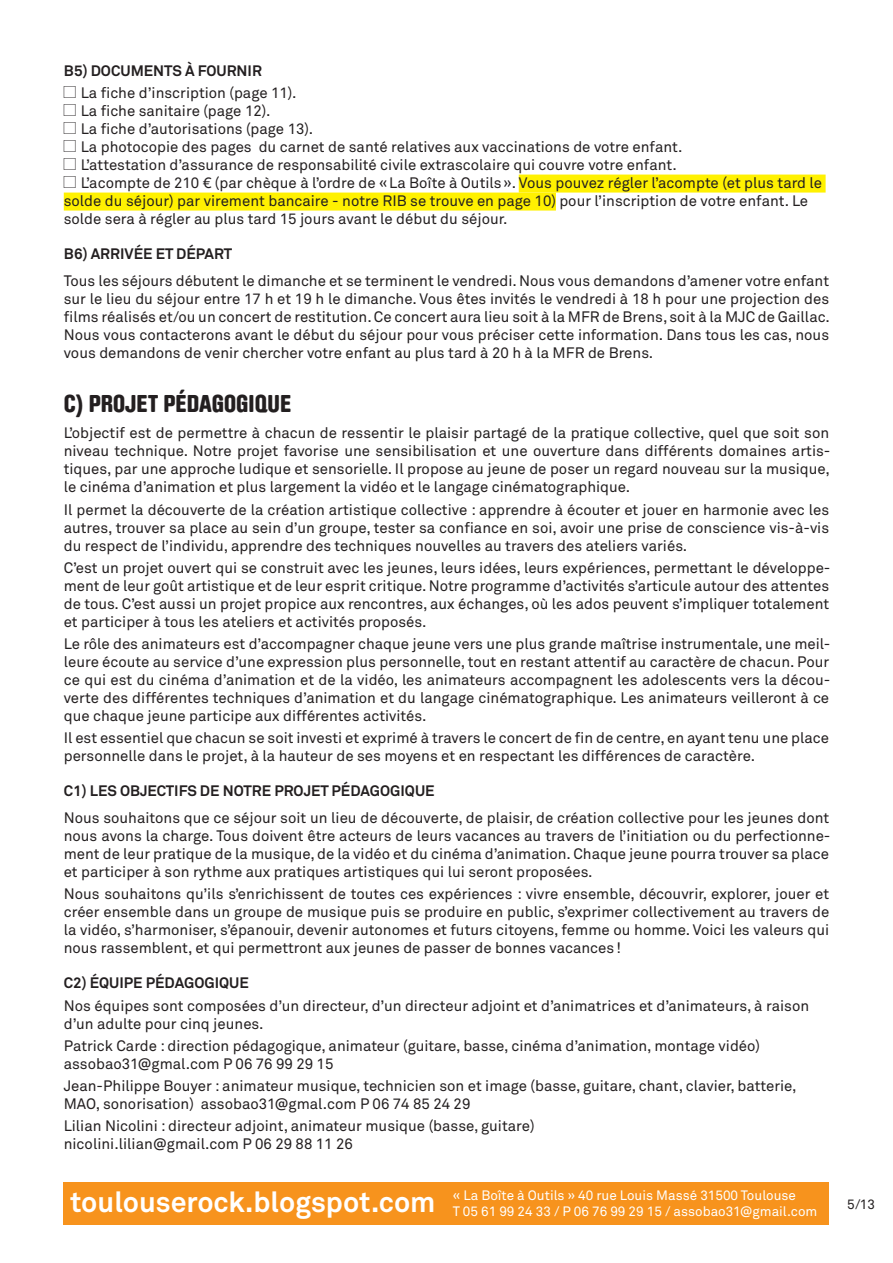
<style>
.page{position:relative;width:893px;height:1263px;background:#fff}
.page>*{position:absolute;margin:0;border:0;box-sizing:border-box;transform-origin:0 0}
._0_GROS_TITRE{font:900 24px "Brauer Neue";color:#231f20}
._0_BASE_PARAG{font:15px/18px "Akkurat";color:#231f20;text-align:justify}
._0_TIRETS{font:15px/18px "Akkurat";color:#231f20}
.Tiret___1mm{font:15px/18px "Akkurat";color:#231f20}
._0_SOUS_TITRE_1{font:700 15px "Akkurat";color:#231f20}
.t1{font:13.5px/16.2px "Akkurat";color:#fff}
.t2{font:13.5px "Akkurat";color:#231f20}
.s1{font-family:"Carta"}
.s2{font-weight:700;font-size:28.5px}
</style>
<div class="page">
<div style="left:64px;top:1182px;width:765px;height:43px;background:#f7931d"></div>
<div style="left:519px;top:175px;width:307px;height:18px;background:#fff101"></div>
<div style="left:64px;top:193px;width:492px;height:18px;background:#fff101"></div>
<p class="_0_SOUS_TITRE_1" style="left:64px;top:61px;width:200px">B5) DOCUMENTS À FOURNIR</p>
<p class="_0_TIRETS" style="left:64px;top:84px;width:234px"><span class="s1">l</span> La fiche d’inscription (page 11).</p>
<p class="_0_TIRETS" style="left:64px;top:102px;width:208px"><span class="s1">l</span> La fiche sanitaire (page 12).</p>
<p class="_0_TIRETS" style="left:64px;top:120px;width:251px"><span class="s1">l</span> La fiche d’autorisations (page 13).</p>
<p class="_0_TIRETS" style="left:64px;top:138px;width:620px"><span class="s1">l</span> La photocopie des pages du carnet de santé relatives aux vaccinations de votre enfant.</p>
<p class="_0_TIRETS" style="left:64px;top:156px;width:615px"><span class="s1">l</span> L’attestation d’assurance de responsabilité civile extrascolaire qui couvre votre enfant.</p>
<p class="_0_TIRETS" style="left:64px;top:174px;width:760px"><span class="s1">l</span> L’acompte de 210 € (par chèque à l’ordre de «La Boîte à Outils». Vous pouvez régler l’acompte (et plus tard le solde du séjour) par virement bancaire - notre RIB se trouve en page 10) pour l’inscription de votre enfant. Le solde sera à régler au plus tard 15 jours avant le début du séjour.</p>
<p class="_0_SOUS_TITRE_1" style="left:64px;top:244px;width:170px">B6) ARRIVÉE ET DÉPART</p>
<p class="_0_BASE_PARAG" style="left:64px;top:271px;width:768px">Tous les séjours débutent le dimanche et se terminent le vendredi. Nous vous demandons d’amener votre enfant sur le lieu du séjour entre 17 h et 19 h le dimanche. Vous êtes invités le vendredi à 18 h pour une projection des films réalisés et/ou un concert de restitution. Ce concert aura lieu soit à la MFR de Brens, soit à la MJC de Gaillac.<br>Nous vous contacterons avant le début du séjour pour vous préciser cette information. Dans tous les cas, nous vous demandons de venir chercher votre enfant au plus tard à 20 h à la MFR de Brens.</p>
<p class="_0_GROS_TITRE" style="left:64px;top:389px;width:229px">C) PROJET PÉDAGOGIQUE</p>
<p class="_0_BASE_PARAG" style="left:64px;top:424px;width:768px">L’objectif est de permettre à chacun de ressentir le plaisir partagé de la pratique collective, quel que soit son niveau technique. Notre projet favorise une sensibilisation et une ouverture dans différents domaines artis&shy;tiques, par une approche ludique et sensorielle. Il propose au jeune de poser un regard nouveau sur la musique, le cinéma d’animation et plus largement la vidéo et le langage cinématographique.</p>
<p class="_0_BASE_PARAG" style="left:64px;top:500px;width:767px">Il permet la découverte de la création artistique collective : apprendre à écouter et jouer en harmonie avec les autres, trouver sa place au sein d’un groupe, tester sa confiance en soi, avoir une prise de conscience vis-à-vis du respect de l’individu, apprendre des techniques nouvelles au travers des ateliers variés.</p>
<p class="_0_BASE_PARAG" style="left:64px;top:558px;width:768px">C’est un projet ouvert qui se construit avec les jeunes, leurs idées, leurs expériences, permettant le développe&shy;ment de leur goût artistique et de leur esprit critique. Notre programme d’activités s’articule autour des attentes de tous. C’est aussi un projet propice aux rencontres, aux échanges, où les ados peuvent s’impliquer totalement et participer à tous les ateliers et activités proposés.</p>
<p class="_0_BASE_PARAG" style="left:64px;top:635px;width:768px">Le rôle des animateurs est d’accompagner chaque jeune vers une plus grande maîtrise instrumentale, une meil&shy;leure écoute au service d’une expression plus personnelle, tout en restant attentif au caractère de chacun. Pour ce qui est du cinéma d’animation et de la vidéo, les animateurs accompagnent les adolescents vers la décou&shy;verte des différentes techniques d’animation et du langage cinématographique. Les animateurs veilleront à ce que chaque jeune participe aux différentes activités.</p>
<p class="_0_BASE_PARAG" style="left:64px;top:729px;width:767px">Il est essentiel que chacun se soit investi et exprimé à travers le concert de fin de centre, en ayant tenu une place personnelle dans le projet, à la hauteur de ses moyens et en respectant les différences de caractère.</p>
<p class="_0_SOUS_TITRE_1" style="left:64px;top:782px;width:372px">C1) LES OBJECTIFS DE NOTRE PROJET PÉDAGOGIQUE</p>
<p class="_0_BASE_PARAG" style="left:64px;top:808px;width:768px">Nous souhaitons que ce séjour soit un lieu de découverte, de plaisir, de création collective pour les jeunes dont nous avons la charge. Tous doivent être acteurs de leurs vacances au travers de l’initiation ou du perfectionne&shy;ment de leur pratique de la musique, de la vidéo et du cinéma d’animation. Chaque jeune pourra trouver sa place et participer à son rythme aux pratiques artistiques qui lui seront proposées.</p>
<p class="_0_BASE_PARAG" style="left:64px;top:885px;width:767px">Nous souhaitons qu’ils s’enrichissent de toutes ces expériences : vivre ensemble, découvrir, explorer, jouer et créer ensemble dans un groupe de musique puis se produire en public, s’exprimer collectivement au travers de la vidéo, s’harmoniser, s’épanouir, devenir autonomes et futurs citoyens, femme ou homme. Voici les valeurs qui nous rassemblent, et qui permettront aux jeunes de passer de bonnes vacances!</p>
<p class="_0_SOUS_TITRE_1" style="left:64px;top:973px;width:187px">C2) ÉQUIPE PÉDAGOGIQUE</p>
<p class="Tiret___1mm" style="left:64px;top:996px;width:747px">Nos équipes sont composées d’un directeur, d’un directeur adjoint et d’animatrices et d’animateurs, à raison d’un adulte pour cinq jeunes.</p>
<p class="Tiret___1mm" style="left:64px;top:1036px;width:698px">Patrick Carde : direction pédagogique, animateur (guitare, basse, cinéma d’animation, montage vidéo) assobao31@gmal.com P 06 76 99 29 15</p>
<p class="Tiret___1mm" style="left:64px;top:1076px;width:734px">Jean-Philippe Bouyer : animateur musique, technicien son et image (basse, guitare, chant, clavier, batterie,<br>MAO, sonorisation) assobao31@gmal.com P 06 74 85 24 29</p>
<p class="Tiret___1mm" style="left:64px;top:1117px;width:472px">Lilian Nicolini : directeur adjoint, animateur musique (basse, guitare) nicolini.lilian@gmail.com P 06 29 88 11 26</p>
<p class="t1" style="left:453px;top:1187px;width:366px;text-indent:-383px"><span class="s2">toulouserock.blogspot.com</span> « La Boîte à Outils » 40 rue Louis Massé 31500 Toulouse<br>T 05 61 99 24 33 / P 06 76 99 29 15 / assobao31@gmail.com</p>
<p class="t2" style="left:847px;top:1195px;width:29px">5/13</p>
</div>
